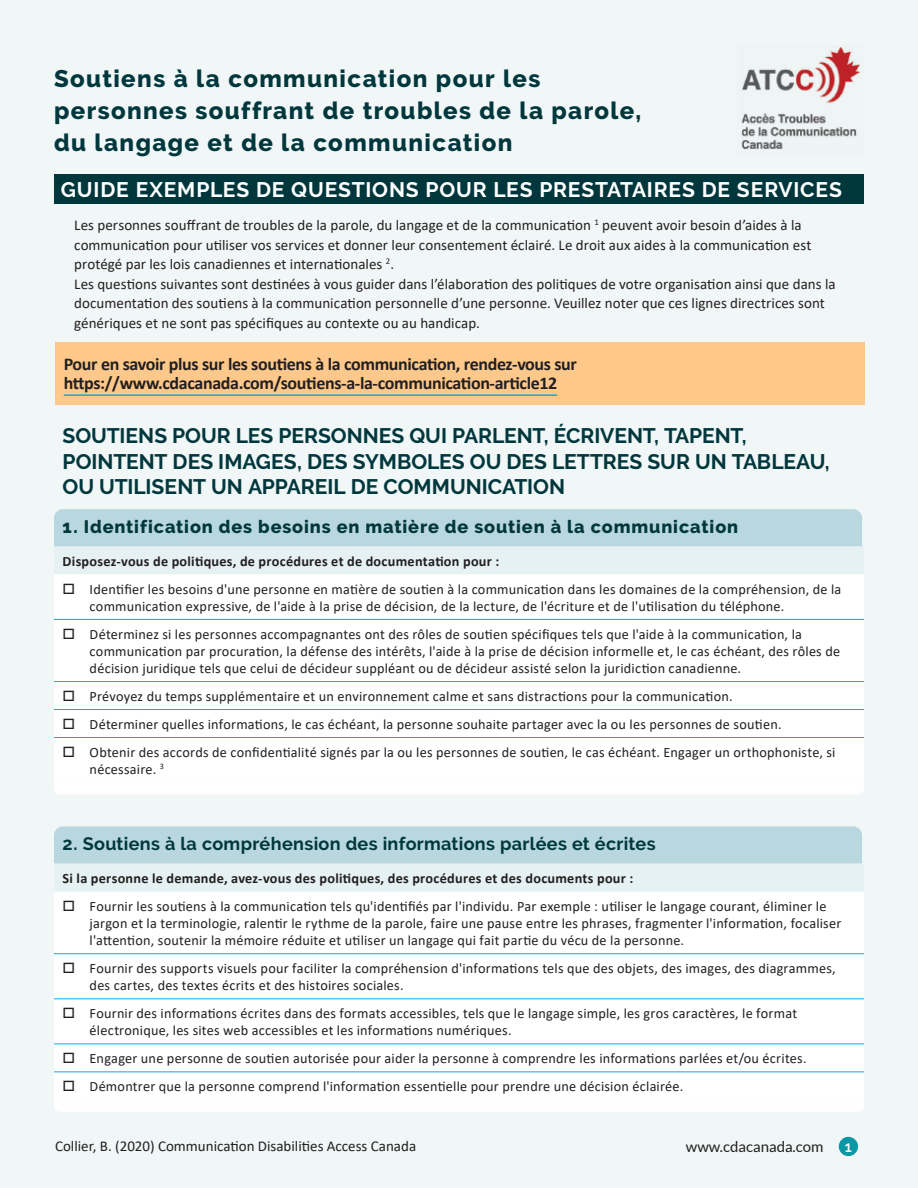
<style>
.page{position:relative;width:918px;height:1188px;background:#f1f6f7}
.page>*{position:absolute;margin:0;border:0;box-sizing:border-box;transform-origin:0 0}
.t1{font:800 24px/32.4px "Raleway";letter-spacing:.06em;color:#00373c}
.t2{font:700 21px/25.2px "Raleway";color:#00373c}
.t3{font:700 21px "Raleway";letter-spacing:.04em;color:#fff}
.t4{font:700 18px/19.2px "Calibri";letter-spacing:-.02em;color:#231f20}
.t5{font:800 18px "Raleway";letter-spacing:.05em;color:#00373c}
.t6{font:700 18px "Raleway";letter-spacing:.02em;color:#00373c}
.t7{font:15px/19.5px "Calibri";color:#231f20}
.t8{font:15px "Lato";color:#231f20}
.t9{font:600 15px "Raleway";color:#fff}
.t10{font:14.25px/27.9px "Calibri";letter-spacing:.015em;color:#231f20}
.s1{font-weight:700}
</style>
<div class="page">
<div style="left:839px;top:1137px;width:19px;height:19px;background:#0b97a4;border-radius:50%"></div>
<div style="left:55px;top:343px;width:810px;height:62px;background:#fdc889"></div>
<hr style="left:64px;top:394px;width:493px;height:2px;background:#00aeef">
<div style="left:54px;top:546px;width:810px;height:28px;background:#e6f1f3"></div>
<div style="left:54px;top:575px;width:810px;height:207px;background:#fff"></div>
<hr style="left:54px;top:619px;width:810px;height:1px;background:#00aeef">
<hr style="left:54px;top:681px;width:810px;height:1px;background:#00aeef">
<hr style="left:54px;top:709px;width:810px;height:1px;background:#00aeef">
<hr style="left:54px;top:737px;width:810px;height:1px;background:#00aeef">
<div style="left:54px;top:509px;width:808px;height:37px;background:#b8d7df"></div>
<div style="left:54px;top:783px;width:810px;height:11px;background:#fff"></div>
<div style="left:54px;top:864px;width:810px;height:28px;background:#e6f1f3"></div>
<div style="left:54px;top:892px;width:810px;height:208px;background:#fff"></div>
<hr style="left:54px;top:953px;width:810px;height:1px;background:#00aeef">
<hr style="left:54px;top:998px;width:810px;height:1px;background:#00aeef">
<hr style="left:54px;top:1044px;width:810px;height:1px;background:#00aeef">
<hr style="left:54px;top:1071px;width:810px;height:1px;background:#00aeef">
<div style="left:54px;top:826px;width:808px;height:38px;background:#b8d7df"></div>
<div style="left:54px;top:1100px;width:810px;height:12px;background:#fff"></div>
<div style="left:54px;top:175px;width:810px;height:29px;background:#00373c"></div>
<img style="left:741px;top:47px;width:119px;height:103px">
<svg style="left:64px;top:583px;width:10px;height:11px"></svg>
<svg style="left:64px;top:628px;width:10px;height:11px"></svg>
<svg style="left:64px;top:690px;width:10px;height:11px"></svg>
<svg style="left:64px;top:718px;width:10px;height:11px"></svg>
<svg style="left:64px;top:746px;width:10px;height:11px"></svg>
<svg style="left:64px;top:900px;width:10px;height:11px"></svg>
<svg style="left:64px;top:963px;width:10px;height:10px"></svg>
<svg style="left:64px;top:1008px;width:10px;height:10px"></svg>
<svg style="left:64px;top:1053px;width:10px;height:10px"></svg>
<svg style="left:64px;top:1081px;width:10px;height:10px"></svg>
<h1 class="t1" style="left:54px;top:62px;width:589px">Soutiens à la communication pour les personnes souffrant de troubles de la parole, du langage et de la communication</h1>
<h2 class="t3" style="left:61px;top:177px;width:783px">GUIDE EXEMPLES DE QUESTIONS POUR LES PRESTATAIRES DE SERVICES</h2>
<p class="t7" style="left:74px;top:215px;width:763px">Les personnes souffrant de troubles de la parole, du langage et de la communication <sup>1</sup> peuvent avoir besoin d’aides à la communication pour utiliser vos services et donner leur consentement éclairé. Le droit aux aides à la communication est protégé par les lois canadiennes et internationales <sup>2</sup>.<br>Les questions suivantes sont destinées à vous guider dans l’élaboration des politiques de votre organisation ainsi que dans la documentation des soutiens à la communication personnelle d’une personne. Veuillez noter que ces lignes directrices sont génériques et ne sont pas spécifiques au contexte ou au handicap.</p>
<p class="t4" style="left:64px;top:354px;width:515px">Pour en savoir plus sur les soutiens à la communication, rendez-vous sur https://www.cdacanada.com/soutiens-a-la-communication-article12</p>
<h3 class="t2" style="left:63px;top:424px;width:769px">SOUTIENS POUR LES PERSONNES QUI PARLENT, ÉCRIVENT, TAPENT,<br>POINTENT DES IMAGES, DES SYMBOLES OU DES LETTRES SUR UN TABLEAU,<br>OU UTILISENT UN APPAREIL DE COMMUNICATION</h3>
<h4 class="t5" style="left:63px;top:516px;width:677px">1. Identification des besoins en matière de soutien à la communication</h4>
<h4 class="t10" style="left:90px;top:547px;width:753px;text-indent:-27px"><span class="s1">Disposez-vous de politiques, de procédures et de documentation pour :<br></span>Identifier les besoins d'une personne en matière de soutien à la communication dans les domaines de la compréhension, de la</h4>
<h4 class="t10" style="left:90px;top:592px;width:714px">communication expressive, de l'aide à la prise de décision, de la lecture, de l'écriture et de l'utilisation du téléphone.<br>Déterminez si les personnes accompagnantes ont des rôles de soutien spécifiques tels que l'aide à la communication, la</h4>
<h4 class="t10" style="left:90px;top:642px;width:752px;line-height:17.1px">communication par procuration, la défense des intérêts, l'aide à la prise de décision informelle et, le cas échéant, des rôles de décision juridique tels que celui de décideur suppléant ou de décideur assisté selon la juridiction canadienne.</h4>
<h4 class="t10" style="left:90px;top:682px;width:747px">Prévoyez du temps supplémentaire et un environnement calme et sans distractions pour la communication.<br>Déterminer quelles informations, le cas échéant, la personne souhaite partager avec la ou les personnes de soutien.<br>Obtenir des accords de confidentialité signés par la ou les personnes de soutien, le cas échéant. Engager un orthophoniste, si</h4>
<h4 class="t10" style="left:90px;top:755px;width:76px">nécessaire. <sup>3</sup></h4>
<h4 class="t6" style="left:63px;top:834px;width:594px">2. Soutiens à la compréhension des informations parlées et écrites</h4>
<h4 class="t10" style="left:90px;top:864px;width:738px;text-indent:-27px"><span class="s1">Si la personne le demande, avez-vous des politiques, des procédures et des documents pour :<br></span>Fournir les soutiens à la communication tels qu'identifiés par l'individu. Par exemple : utiliser le langage courant, éliminer le</h4>
<h4 class="t10" style="left:90px;top:914px;width:753px;line-height:17.1px">jargon et la terminologie, ralentir le rythme de la parole, faire une pause entre les phrases, fragmenter l'information, focaliser l'attention, soutenir la mémoire réduite et utiliser un langage qui fait partie du vécu de la personne.</h4>
<h4 class="t10" style="left:90px;top:959px;width:748px;line-height:17.1px">Fournir des supports visuels pour faciliter la compréhension d'informations tels que des objets, des images, des diagrammes, des cartes, des textes écrits et des histoires sociales.</h4>
<h4 class="t10" style="left:90px;top:1005px;width:709px;line-height:17.1px">Fournir des informations écrites dans des formats accessibles, tels que le langage simple, les gros caractères, le format électronique, les sites web accessibles et les informations numériques.</h4>
<h4 class="t10" style="left:90px;top:1044px;width:719px">Engager une personne de soutien autorisée pour aider la personne à comprendre les informations parlées et/ou écrites.<br>Démontrer que la personne comprend l'information essentielle pour prendre une décision éclairée.</h4>
<p class="t7" style="left:55px;top:1136px;width:363px">Collier, B. (2020) Communication Disabilities Access Canada</p>
<p class="t8" style="left:686px;top:1139px;width:139px">www.cdacanada.com</p>
<p class="t9" style="left:845px;top:1138px;width:9px">1</p>
</div>
